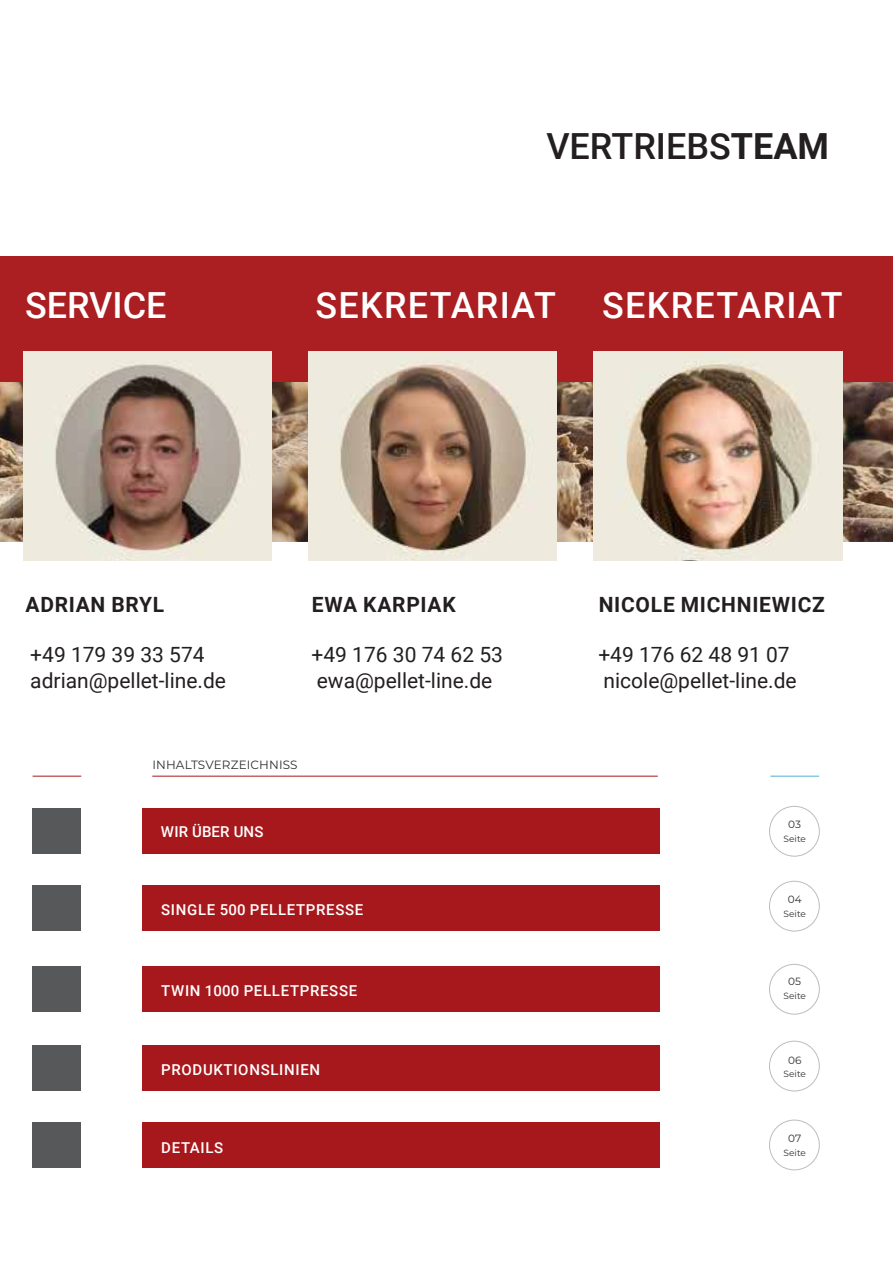
<style>
.page{position:relative;width:893px;height:1263px;background:#fff}
.page>*{position:absolute;margin:0;border:0;box-sizing:border-box;transform-origin:0 0}
.t1{font:500 36px "Roboto";letter-spacing:.035em;color:#fff}
.t2{font:500 36px "Roboto";color:#231f20}
.t3{font:500 36px "Roboto";color:#fff}
.t4{font:21px/25.2px "Roboto";color:#231f20}
.t5{font:700 21px "Roboto";letter-spacing:.035em;color:#231f20}
.t6{font:500 15px "Roboto";letter-spacing:.045em;color:#fff}
.t7{font:500 15px "Roboto";letter-spacing:.01em;color:#fff}
.t8{font:12px "Montserrat";letter-spacing:.01em;color:#312f30}
.t9{font:10.5px "Montserrat";letter-spacing:.01em;color:#312f30}
.t10{font:9px "Montserrat";letter-spacing:.01em;color:#312f30}
.s1{font-weight:700}
</style>
<div class="page">
<svg style="left:0;top:382px;width:893px;height:161px;background:#876f5a"></svg>
<div style="left:0;top:256px;width:893px;height:126px;background:#ab1e21"></div>
<img style="left:23px;top:352px;width:249px;height:208px">
<img style="left:308px;top:352px;width:249px;height:208px">
<img style="left:594px;top:352px;width:248px;height:208px">
<hr style="left:152px;top:776px;width:506px;height:1px;background:#a7181c">
<hr style="left:33px;top:776px;width:48px;height:1px;background:#a7181c">
<hr style="left:770px;top:776px;width:49px;height:1px;background:#4ab1d4">
<div style="left:143px;top:808px;width:517px;height:46px;background:#a7181c"></div>
<div style="left:143px;top:1045px;width:517px;height:46px;background:#a7181c"></div>
<div style="left:143px;top:885px;width:517px;height:46px;background:#a7181c"></div>
<div style="left:143px;top:1122px;width:517px;height:46px;background:#a7181c"></div>
<div style="left:143px;top:966px;width:517px;height:46px;background:#a7181c"></div>
<div style="left:33px;top:808px;width:48px;height:46px;background:#57585a"></div>
<div style="left:33px;top:1045px;width:48px;height:46px;background:#57585a"></div>
<div style="left:33px;top:885px;width:48px;height:46px;background:#57585a"></div>
<div style="left:33px;top:1122px;width:48px;height:46px;background:#57585a"></div>
<div style="left:33px;top:966px;width:48px;height:46px;background:#57585a"></div>
<div style="left:769px;top:806px;width:51px;height:50px;border:1px solid #bcbdc0;border-radius:50%"></div>
<div style="left:769px;top:881px;width:51px;height:50px;border:1px solid #bcbdc0;border-radius:50%"></div>
<div style="left:769px;top:964px;width:51px;height:50px;border:1px solid #bcbdc0;border-radius:50%"></div>
<div style="left:769px;top:1041px;width:51px;height:50px;border:1px solid #bcbdc0;border-radius:50%"></div>
<div style="left:769px;top:1120px;width:51px;height:50px;border:1px solid #bcbdc0;border-radius:50%"></div>
<h1 class="t3" style="left:25px;top:279px;width:143px">SERVICE</h1>
<h1 class="t2" style="left:546px;top:121px;width:284px">VERTRIEBS<span class="s1">TEAM</span></h1>
<h1 class="t1" style="left:315px;top:279px;width:242px">SEKRETARIAT</h1>
<h1 class="t1" style="left:602px;top:279px;width:242px">SEKRETARIAT</h1>
<p class="t5" style="left:25px;top:590px;width:140px">ADRIAN BRYL</p>
<p class="t4" style="left:30px;top:642px;width:197px">+49 179 39 33 574 adrian@pellet-line.de</p>
<p class="t5" style="left:312px;top:590px;width:145px">EWA KARPIAK</p>
<p class="t4" style="left:312px;top:642px;width:193px">+49 176 30 74 62 53 ewa@pellet-line.de</p>
<p class="t8" style="left:152px;top:756px;width:147px">INHALTSVERZEICHNISS</p>
<p class="t7" style="left:161px;top:821px;width:104px">WIR ÜBER UNS</p>
<p class="t5" style="left:599px;top:590px;width:228px">NICOLE MICHNIEWICZ</p>
<p class="t4" style="left:598px;top:642px;width:200px">+49 176 62 48 91 07 nicole@pellet-line.de</p>
<p class="t9" style="left:788px;top:817px;width:14px">03</p>
<p class="t10" style="left:783px;top:832px;width:24px">Seite</p>
<p class="t6" style="left:161px;top:899px;width:204px">SINGLE 500 PELLETPRESSE</p>
<p class="t6" style="left:161px;top:980px;width:197px">TWIN 1000 PELLETPRESSE</p>
<p class="t6" style="left:161px;top:1059px;width:160px">PRODUKTIONSLINIEN</p>
<p class="t6" style="left:161px;top:1137px;width:64px">DETAILS</p>
<p class="t9" style="left:788px;top:892px;width:15px">04</p>
<p class="t10" style="left:783px;top:907px;width:24px">Seite</p>
<p class="t9" style="left:788px;top:974px;width:14px">05</p>
<p class="t10" style="left:783px;top:989px;width:24px">Seite</p>
<p class="t9" style="left:788px;top:1053px;width:15px">06</p>
<p class="t10" style="left:783px;top:1068px;width:24px">Seite</p>
<p class="t9" style="left:788px;top:1131px;width:15px">07</p>
<p class="t10" style="left:783px;top:1146px;width:24px">Seite</p>
</div>
